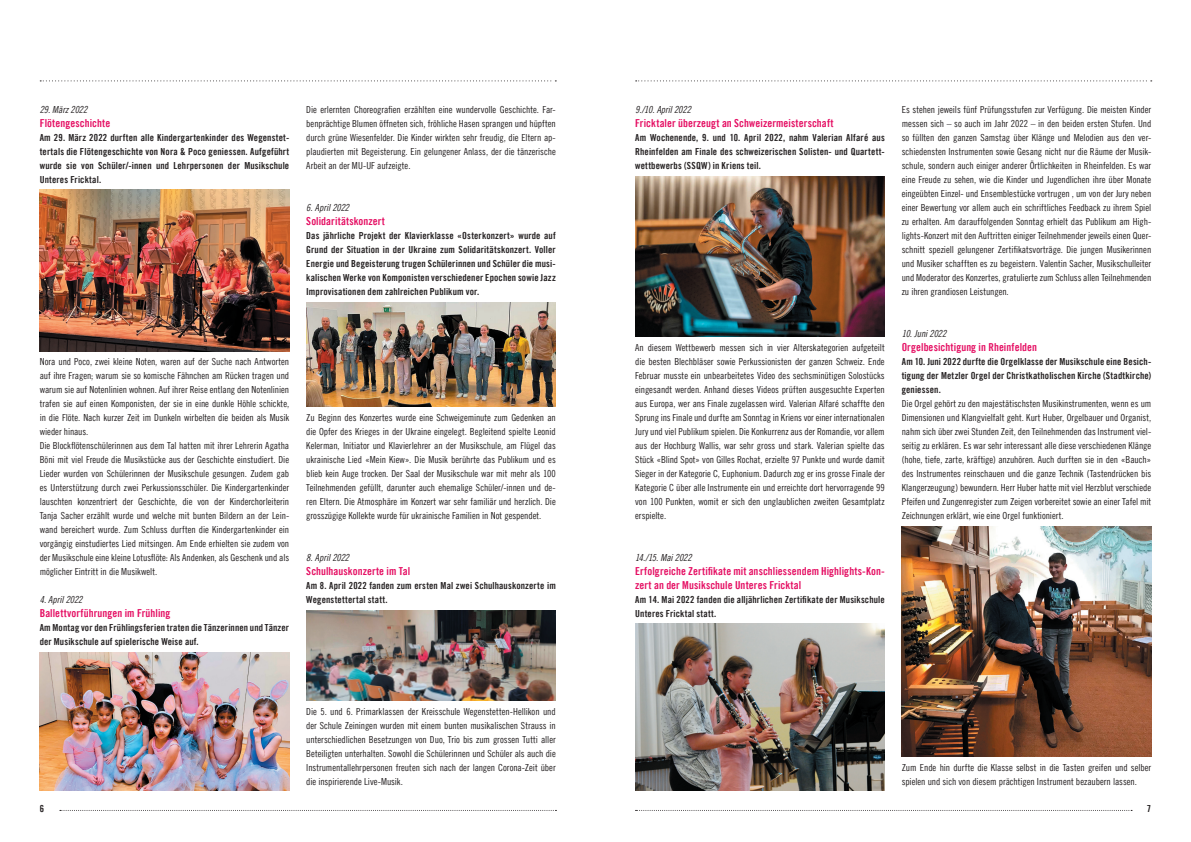
<style>
.page{position:relative;width:1191px;height:842px;background:#fff}
.page>*{position:absolute;margin:0;border:0;box-sizing:border-box;transform-origin:0 0}
.t1{font:11px/14px "Trade Gothic LT Bold Cond Twenty";letter-spacing:.01em;color:#e50f63}
.t2{font:9.7px/14px "Trade Gothic LT Cond Eighteen";letter-spacing:-.005em;color:#231f20;text-align:justify}
.t3{font:9.7px/14px "Trade Gothic LT Bold Cond Twenty";letter-spacing:.015em;color:#231f20;text-align:justify}
.t4{font:9.7px "Trade Gothic LT Cond Eighteen Obl";letter-spacing:-.015em;color:#231f20}
</style>
<div class="page">
<svg style="left:40px;top:80px;width:516px;height:1px"></svg>
<svg style="left:635px;top:80px;width:516px;height:1px"></svg>
<svg style="left:60px;top:810px;width:496px;height:1px"></svg>
<svg style="left:635px;top:810px;width:497px;height:1px"></svg>
<img style="left:306px;top:303px;width:249px;height:104px">
<img style="left:635px;top:623px;width:249px;height:168px">
<img style="left:40px;top:189px;width:249px;height:162px">
<img style="left:40px;top:652px;width:249px;height:139px">
<img style="left:306px;top:610px;width:249px;height:91px">
<img style="left:635px;top:176px;width:249px;height:161px">
<img style="left:901px;top:526px;width:250px;height:231px">
<p class="t4" style="left:40px;top:103px;width:49px">29. März 2022</p>
<p class="t1" style="left:40px;top:116px;width:72px">Flötengeschichte</p>
<p class="t3" style="left:40px;top:130px;width:251px">Am 29. März 2022 durften alle Kindergartenkinder des Wegenstet&shy;tertals die Flötengeschichte von Nora &amp; Poco geniessen. Aufgeführt wurde sie von Schüler/-innen und Lehrpersonen der Musikschule Unteres Fricktal.</p>
<p class="t2" style="left:306px;top:102px;width:251px">Die erlernten Choreografien erzählten eine wundervolle Geschichte. Far&shy;benprächtige Blumen öffneten sich, fröhliche Hasen sprangen und hüpften durch grüne Wiesenfelder. Die Kinder wirkten sehr freudig, die Eltern ap&shy;plaudierten mit Begeisterung. Ein gelungener Anlass, der die tänzerische Arbeit an der MU-UF aufzeigte.</p>
<p class="t4" style="left:306px;top:201px;width:44px">6. April 2022</p>
<p class="t1" style="left:306px;top:214px;width:80px">Solidaritätskonzert</p>
<p class="t3" style="left:306px;top:228px;width:251px">Das jährliche Projekt der Klavierklasse «Osterkonzert» wurde auf Grund der Situation in der Ukraine zum Solidaritätskonzert. Voller Energie und Begeisterung trugen Schülerinnen und Schüler die musi&shy;kalischen Werke von Komponisten verschiedener Epochen sowie Jazz Improvisationen dem zahlreichen Publikum vor.</p>
<p class="t2" style="left:40px;top:354px;width:251px;text-align:left">Nora und Poco, zwei kleine Noten, waren auf der Suche nach Antworten auf ihre Fragen; warum sie so komische Fähnchen am Rücken tragen und warum sie auf Notenlinien wohnen. Auf ihrer Reise entlang den Notenlinien trafen sie auf einen Komponisten, der sie in eine dunkle Höhle schickte, in die Flöte. Nach kurzer Zeit im Dunkeln wirbelten die beiden als Musik wieder hinaus.<br>Die Blockflötenschülerinnen aus dem Tal hatten mit ihrer Lehrerin Agatha Böni mit viel Freude die Musikstücke aus der Geschichte einstudiert. Die Lieder wurden von Schülerinnen der Musikschule gesungen. Zudem gab es Unterstützung durch zwei Perkussionsschüler. Die Kindergartenkinder lauschten konzentriert der Geschichte, die von der Kinderchorleiterin Tanja Sacher erzählt wurde und welche mit bunten Bildern an der Lein&shy;wand bereichert wurde. Zum Schluss durften die Kindergartenkinder ein vorgängig einstudiertes Lied mitsingen. Am Ende erhielten sie zudem von der Musikschule eine kleine Lotusflöte: Als Andenken, als Geschenk und als möglicher Eintritt in die Musikwelt.</p>
<p class="t4" style="left:40px;top:593px;width:44px">4. April 2022</p>
<p class="t1" style="left:40px;top:606px;width:132px">Ballettvorführungen im Frühling</p>
<p class="t3" style="left:40px;top:620px;width:251px">Am Montag vor den Frühlingsferien traten die Tänzerinnen und Tänzer der Musikschule auf spielerische Weise auf.</p>
<p class="t2" style="left:306px;top:410px;width:251px">Zu Beginn des Konzertes wurde eine Schweigeminute zum Gedenken an die Opfer des Krieges in der Ukraine eingelegt. Begleitend spielte Leonid Kelerman, Initiator und Klavierlehrer an der Musikschule, am Flügel das ukrainische Lied «Mein Kiew». Die Musik berührte das Publikum und es blieb kein Auge trocken. Der Saal der Musikschule war mit mehr als 100<br>Teilnehmenden gefüllt, darunter auch ehemalige Schüler/-innen und de&shy;ren Eltern. Die Atmosphäre im Konzert war sehr familiär und herzlich. Die grosszügige Kollekte wurde für ukrainische Familien in Not gespendet.</p>
<p class="t4" style="left:306px;top:551px;width:44px">8. April 2022</p>
<p class="t1" style="left:306px;top:564px;width:105px">Schulhauskonzerte im Tal</p>
<p class="t3" style="left:306px;top:578px;width:251px">Am 8. April 2022 fanden zum ersten Mal zwei Schulhauskonzerte im<br>Wegenstettertal statt.</p>
<p class="t2" style="left:306px;top:704px;width:251px">Die 5. und 6. Primarklassen der Kreisschule Wegenstetten-Hellikon und der Schule Zeiningen wurden mit einem bunten musikalischen Strauss in unterschiedlichen Besetzungen von Duo, Trio bis zum grossen Tutti aller Beteiligten unterhalten. Sowohl die Schülerinnen und Schüler als auch die Instrumentallehrpersonen freuten sich nach der langen Corona-Zeit über die inspirierende Live-Musik.</p>
<p class="t4" style="left:635px;top:103px;width:57px">9./10. April 2022</p>
<p class="t1" style="left:635px;top:116px;width:200px">Fricktaler überzeugt an Schweizermeisterschaft</p>
<p class="t3" style="left:635px;top:130px;width:251px">Am Wochenende, 9. und 10. April 2022, nahm Valerian Alfaré aus Rheinfelden am Finale des schweizerischen Solisten- und Quartett&shy;wettbewerbs (SSQW) in Kriens teil.</p>
<p class="t2" style="left:635px;top:340px;width:251px">An diesem Wettbewerb messen sich in vier Alterskategorien aufgeteilt die besten Blechbläser sowie Perkussionisten der ganzen Schweiz. Ende Februar musste ein unbearbeitetes Video des sechsminütigen Solostücks eingesandt werden. Anhand dieses Videos prüften ausgesuchte Experten aus Europa, wer ans Finale zugelassen wird. Valerian Alfaré schaffte den Sprung ins Finale und durfte am Sonntag in Kriens vor einer internationalen Jury und viel Publikum spielen. Die Konkurrenz aus der Romandie, vor allem aus der Hochburg Wallis, war sehr gross und stark. Valerian spielte das Stück «Blind Spot» von Gilles Rochat, erzielte 97 Punkte und wurde damit Sieger in der Kategorie C, Euphonium. Dadurch zog er ins grosse Finale der Kategorie C über alle Instrumente ein und erreichte dort hervorragende 99 von 100 Punkten, womit er sich den unglaublichen zweiten Gesamtplatz erspielte.</p>
<p class="t4" style="left:635px;top:551px;width:58px">14./15. Mai 2022</p>
<p class="t1" style="left:635px;top:564px;width:251px">Erfolgreiche Zertifikate mit anschliessendem Highlights-Kon&shy;zert an der Musikschule Unteres Fricktal</p>
<p class="t3" style="left:635px;top:592px;width:251px">Am 14. Mai 2022 fanden die alljährlichen Zertifikate der Musikschule<br>Unteres Fricktal statt.</p>
<p class="t2" style="left:901px;top:102px;width:251px">Es stehen jeweils fünf Prüfungsstufen zur Verfügung. Die meisten Kinder messen sich – so auch im Jahr 2022 – in den beiden ersten Stufen. Und so füllten den ganzen Samstag über Klänge und Melodien aus den ver&shy;schiedensten Instrumenten sowie Gesang nicht nur die Räume der Musik&shy;schule, sondern auch einiger anderer Örtlichkeiten in Rheinfelden. Es war eine Freude zu sehen, wie die Kinder und Jugendlichen ihre über Monate eingeübten Einzel- und Ensemblestücke vortrugen , um von der Jury neben einer Bewertung vor allem auch ein schriftliches Feedback zu ihrem Spiel zu erhalten. Am darauffolgenden Sonntag erhielt das Publikum am High&shy;lights-Konzert mit den Auftritten einiger Teilnehmender jeweils einen Quer&shy;schnitt speziell gelungener Zertifikatsvorträge. Die jungen Musikerinnen und Musiker schafften es zu begeistern. Valentin Sacher, Musikschulleiter und Moderator des Konzertes, gratulierte zum Schluss allen Teilnehmenden zu ihren grandiosen Leistungen.</p>
<p class="t4" style="left:901px;top:327px;width:46px">10. Juni 2022</p>
<p class="t1" style="left:901px;top:340px;width:137px">Orgelbesichtigung in Rheinfelden</p>
<p class="t3" style="left:901px;top:354px;width:251px">Am 10. Juni 2022 durfte die Orgelklasse der Musikschule eine Besich&shy;tigung der Metzler Orgel der Christkatholischen Kirche (Stadtkirche) geniessen.</p>
<p class="t2" style="left:901px;top:396px;width:251px">Die Orgel gehört zu den majestätischsten Musikinstrumenten, wenn es um Dimensionen und Klangvielfalt geht. Kurt Huber, Orgelbauer und Organist, nahm sich über zwei Stunden Zeit, den Teilnehmenden das Instrument viel&shy;seitig zu erklären. Es war sehr interessant alle diese verschiedenen Klänge (hohe, tiefe, zarte, kräftige) anzuhören. Auch durften sie in den «Bauch» des Instrumentes reinschauen und die ganze Technik (Tastendrücken bis Klangerzeugung) bewundern. Herr Huber hatte mit viel Herzblut verschiede Pfeifen und Zungenregister zum Zeigen vorbereitet sowie an einer Tafel mit Zeichnungen erklärt, wie eine Orgel funktioniert.</p>
<p class="t2" style="left:901px;top:760px;width:251px">Zum Ende hin durfte die Klasse selbst in die Tasten greifen und selber spielen und sich von diesem prächtigen Instrument bezaubern lassen.</p>
<p class="t3" style="left:40px;top:802px;width:6px">6</p>
<p class="t3" style="left:1147px;top:802px;width:6px">7</p>
</div>
